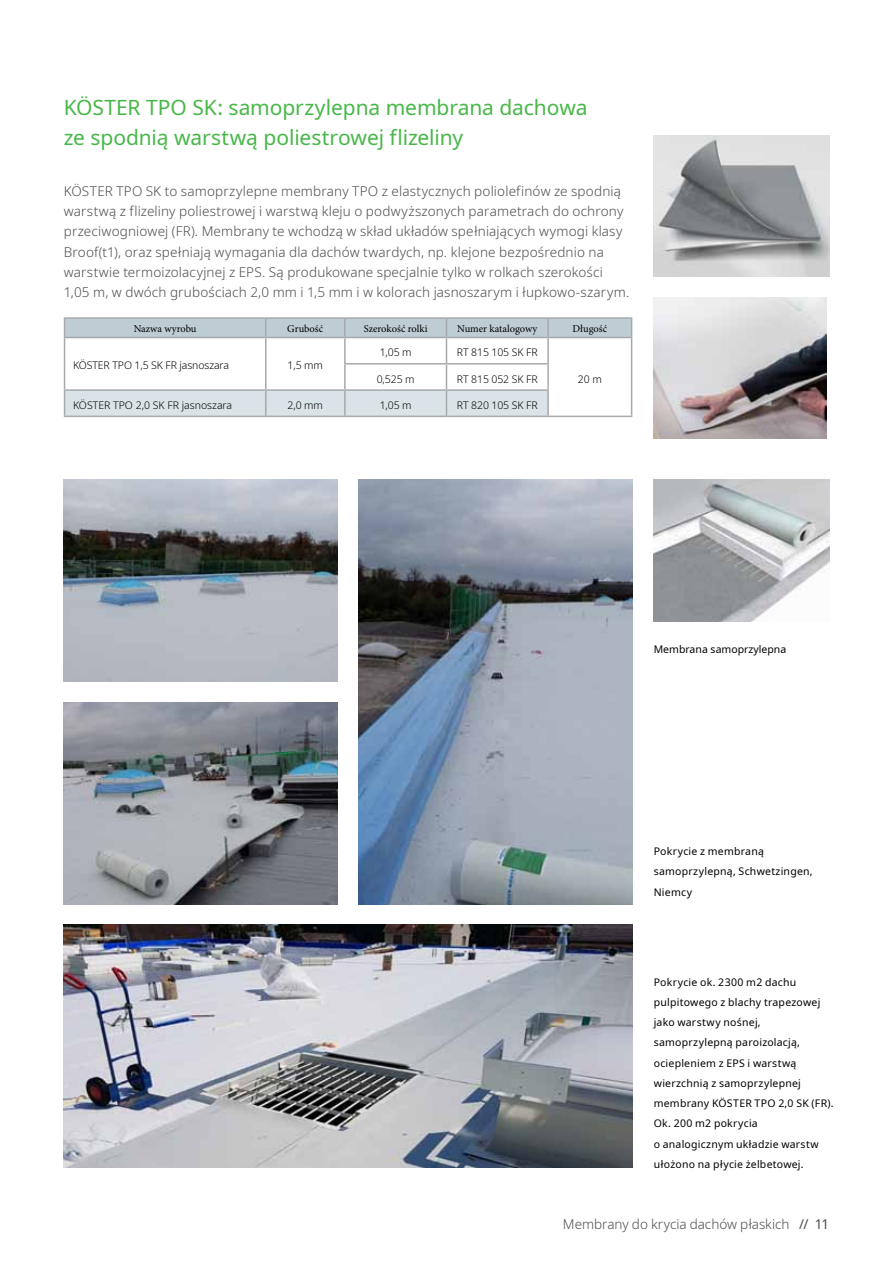
<style>
.page{position:relative;width:893px;height:1263px;background:#fff}
.page>*{position:absolute;margin:0;border:0;box-sizing:border-box;transform-origin:0 0}
.t1{font:21px/30px "Noto Sans";letter-spacing:-.005em;color:#48b749}
.t2{font:300 13.5px/20.2px "Noto Sans";letter-spacing:.01em;color:#4d4d4f}
.t3{font:10.5px/20.2px "Noto Sans";letter-spacing:.02em;color:#000}
.t4{font:300 10.5px "Noto Sans";letter-spacing:-.01em;color:#000}
.t5{font:10.5px "Minion Pro";color:#000}
.t6{font:10.5px "Noto Sans";color:#000}
.s1{font-weight:400}
</style>
<div class="page">
<img style="left:359px;top:479px;width:273px;height:426px">
<img style="left:64px;top:479px;width:274px;height:203px">
<img style="left:64px;top:702px;width:274px;height:203px">
<img style="left:64px;top:925px;width:568px;height:243px">
<img style="left:654px;top:479px;width:175px;height:142px">
<img style="left:654px;top:297px;width:173px;height:142px">
<img style="left:654px;top:135px;width:175px;height:142px">
<hr style="left:64px;top:416px;width:202px;height:1px;background:#a7a9ac">
<hr style="left:266px;top:416px;width:79px;height:1px;background:#a7a9ac">
<hr style="left:345px;top:416px;width:101px;height:1px;background:#a7a9ac">
<hr style="left:446px;top:416px;width:102px;height:1px;background:#a7a9ac">
<hr style="left:548px;top:416px;width:84px;height:1px;background:#a7a9ac">
<hr style="left:64px;top:317px;width:202px;height:2px;background:#a7a9ac">
<hr style="left:266px;top:317px;width:79px;height:2px;background:#a7a9ac">
<hr style="left:345px;top:317px;width:101px;height:2px;background:#a7a9ac">
<hr style="left:446px;top:317px;width:102px;height:2px;background:#a7a9ac">
<hr style="left:548px;top:317px;width:84px;height:2px;background:#a7a9ac">
<svg style="left:64px;top:318px;width:568px;height:98px"></svg>
<hr style="left:64px;top:337px;width:202px;height:1px;background:#a7a9ac">
<hr style="left:266px;top:337px;width:79px;height:1px;background:#a7a9ac">
<hr style="left:345px;top:337px;width:101px;height:1px;background:#a7a9ac">
<hr style="left:446px;top:337px;width:102px;height:1px;background:#a7a9ac">
<hr style="left:548px;top:337px;width:84px;height:1px;background:#a7a9ac">
<h1 class="t1" style="left:64px;top:93px;width:525px">KÖSTER TPO SK: samoprzylepna membrana dachowa ze spodnią warstwą poliestrowej flizeliny</h1>
<p class="t2" style="left:64px;top:181px;width:567px">KÖSTER TPO SK to samoprzylepne membrany TPO z elastycznych poliolefinów ze spodnią warstwą z flizeliny poliestrowej i warstwą kleju o podwyższonych parametrach do ochrony przeciwogniowej (FR). Membrany te wchodzą w skład układów spełniających wymogi klasy Broof(t1), oraz spełniają wymagania dla dachów twardych, np. klejone bezpośrednio na warstwie termoizolacyjnej z EPS. Są produkowane specjalnie tylko w rolkach szerokości 1,05 m, w dwóch grubościach 2,0 mm i 1,5 mm i w kolorach jasnoszarym i łupkowo-szarym.</p>
<p class="t5" style="left:134px;top:321px;width:64px">Nazwa wyrobu</p>
<p class="t5" style="left:287px;top:321px;width:38px">Grubość</p>
<p class="t5" style="left:364px;top:321px;width:65px">Szerokość rolki</p>
<p class="t5" style="left:457px;top:321px;width:82px">Numer katalogowy</p>
<p class="t5" style="left:572px;top:321px;width:36px">Długość</p>
<p class="t4" style="left:73px;top:358px;width:158px">KÖSTER TPO 1,5 SK FR jasnoszara</p>
<p class="t4" style="left:288px;top:358px;width:37px">1,5 mm</p>
<p class="t4" style="left:380px;top:345px;width:33px">1,05 m</p>
<p class="t4" style="left:457px;top:345px;width:82px">RT 815 105 SK FR</p>
<p class="t4" style="left:377px;top:371px;width:39px">0,525 m</p>
<p class="t4" style="left:457px;top:371px;width:82px">RT 815 052 SK FR</p>
<p class="t4" style="left:578px;top:371px;width:25px">20 m</p>
<p class="t4" style="left:73px;top:398px;width:161px">KÖSTER TPO 2,0 SK FR jasnoszara</p>
<p class="t4" style="left:288px;top:398px;width:37px">2,0 mm</p>
<p class="t4" style="left:380px;top:398px;width:33px">1,05 m</p>
<p class="t4" style="left:457px;top:398px;width:82px">RT 820 105 SK FR</p>
<p class="t6" style="left:654px;top:641px;width:134px">Membrana samoprzylepna</p>
<p class="t3" style="left:654px;top:841px;width:160px">Pokrycie z membraną samoprzylepną, Schwetzingen,<br>Niemcy</p>
<p class="t3" style="left:654px;top:972px;width:181px">Pokrycie ok. 2300 m2 dachu pulpitowego z blachy trapezowej jako warstwy nośnej, samoprzylepną paroizolacją, ociepleniem z EPS i warstwą wierzchnią z samoprzylepnej membrany KÖSTER TPO 2,0 SK (FR).<br>Ok. 200 m2 pokrycia<br>o analogicznym układzie warstw ułożono na płycie żelbetowej.</p>
<p class="t2" style="left:563px;top:1214px;width:268px">Membrany do krycia dachów płaskich <span class="s1">// 11</span></p>
</div>
